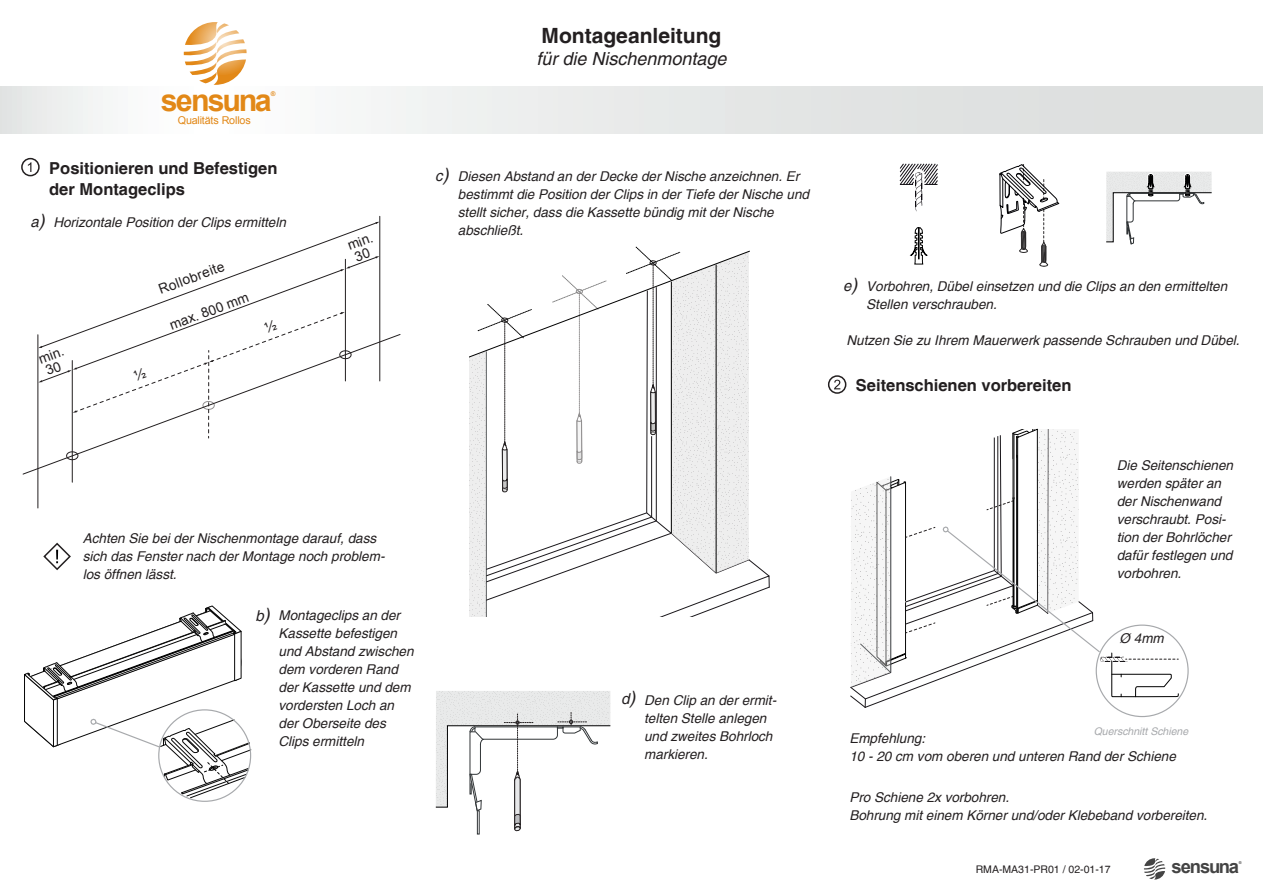
<style>
.page{position:relative;width:1263px;height:893px;background:#fff}
.page>*{position:absolute;margin:0;border:0;box-sizing:border-box;transform-origin:0 0}
.t1{font:700 30.45px "Arial";letter-spacing:-.065em;color:#e28817}
.t2{font:700 21px "Helvetica";color:#231f20}
.t3{font:700 18.45px "Arial";letter-spacing:-.07em;color:#444}
.t4{font:italic 18px "Helvetica";color:#231f20}
.t5{font:700 16.5px/21.8px "Helvetica";color:#231f20}
.t6{font:italic 15px "Helvetica";color:#231f20}
.t7{font:13.8px "Arial";color:#231f20}
.t8{font:italic 13.5px/18px "Helvetica";color:#231f20}
.t9{font:10.8px "Arial";letter-spacing:-.02em;color:#e28817}
.t10{font:10.5px "Helvetica";color:#231f20}
.t11{font:italic 10.5px "Helvetica";color:#a7a9ac}
.t12{font:700 6.45px "Arial";color:#e28817}
.t13{font:700 3.9px "Arial";color:#444}
.s1{font-size:18px}
</style>
<div class="page">
<svg style="left:0;top:87px;width:1263px;height:46px"></svg>
<svg style="left:184px;top:35px;width:59px;height:50px"></svg>
<svg style="left:189px;top:8px;width:67px;height:67px"></svg>
<svg style="left:1144px;top:858px;width:21px;height:21px"></svg>
<svg style="left:23px;top:334px;width:378px;height:141px"></svg>
<hr style="left:72px;top:361px;width:1px;height:121px;background:#231f20">
<hr style="left:38px;top:335px;width:1px;height:173px;background:#231f20">
<hr style="left:379px;top:216px;width:1px;height:165px;background:#231f20">
<svg style="left:65px;top:451px;width:14px;height:10px"></svg>
<div style="left:21px;top:158px;width:19px;height:18px;border:2px solid #231f20;border-radius:50%"></div>
<svg style="left:28px;top:162px;width:3px;height:10px"></svg>
<svg style="left:1106px;top:172px;width:106px;height:72px"></svg>
<svg style="left:999px;top:164px;width:60px;height:103px"></svg>
<svg style="left:24px;top:605px;width:227px;height:193px"></svg>
<svg style="left:469px;top:247px;width:300px;height:369px"></svg>
<svg style="left:436px;top:691px;width:174px;height:144px"></svg>
<svg style="left:850px;top:429px;width:329px;height:279px"></svg>
<div style="left:942px;top:526px;width:7px;height:7px;border:1px solid #a7a9ac;border-radius:2px"></div>
<svg style="left:43px;top:542px;width:28px;height:29px"></svg>
<svg style="left:899px;top:163px;width:39px;height:48px"></svg>
<svg style="left:910px;top:227px;width:17px;height:37px"></svg>
<div style="left:828px;top:375px;width:18px;height:19px;border:2px solid #231f20;border-radius:50%"></div>
<svg style="left:834px;top:380px;width:6px;height:9px"></svg>
<svg style="left:38px;top:222px;width:341px;height:216px"></svg>
<p class="t12" style="left:271px;top:89px;width:6px">®</p>
<h1 class="t1" style="left:161px;top:80px;width:113px">sensuna</h1>
<p class="t9" style="left:178px;top:113px;width:74px">Qualitäts Rollos</p>
<p class="t5" style="left:49px;top:157px;width:230px">Positionieren und Befestigen der Montageclips</p>
<p class="t6" style="left:30px;top:213px;width:16px">a<span class="s1">)</span></p>
<p class="t8" style="left:53px;top:213px;width:234px">Horizontale Position der Clips ermitteln</p>
<p class="t7" style="left:36px;top:351px;width:27px;rotate:-20deg">min.</p>
<p class="t7" style="left:156px;top:281px;width:71px;rotate:-20deg">Rollobreite</p>
<p class="t7" style="left:167px;top:317px;width:85px;rotate:-20deg">max. 800 mm</p>
<p class="t7" style="left:345px;top:237px;width:27px;rotate:-20deg">min.</p>
<p class="t2" style="left:542px;top:23px;width:181px">Montageanleitung</p>
<p class="t4" style="left:536px;top:48px;width:192px">für die Nischenmontage</p>
<p class="t6" style="left:435px;top:167px;width:15px">c<span class="s1">)</span></p>
<p class="t8" style="left:458px;top:167px;width:353px">Diesen Abstand an der Decke der Nische anzeichnen. Er bestimmt die Position der Clips in der Tiefe der Nische und stellt sicher, dass die Kassette bündig mit der Nische abschließt.</p>
<p class="t8" style="left:83px;top:529px;width:303px">Achten Sie bei der Nischenmontage darauf, dass sich das Fenster nach der Montage noch problem&shy;los öffnen lässt.</p>
<p class="t6" style="left:256px;top:607px;width:16px">b<span class="s1">)</span></p>
<p class="t8" style="left:279px;top:607px;width:137px">Montageclips an der<br>Kassette befestigen und Abstand zwischen dem vorderen Rand der Kassette und dem vordersten Loch an der Oberseite des<br>Clips ermitteln</p>
<p class="t6" style="left:621px;top:690px;width:16px">d<span class="s1">)</span></p>
<p class="t8" style="left:644px;top:691px;width:134px">Den Clip an der ermit&shy;telten Stelle anlegen und zweites Bohrloch markieren.</p>
<p class="t6" style="left:843px;top:277px;width:16px">e<span class="s1">)</span></p>
<p class="t8" style="left:866px;top:277px;width:362px">Vorbohren, Dübel einsetzen und die Clips an den ermittelten<br>Stellen verschrauben.</p>
<p class="t8" style="left:846px;top:332px;width:395px">Nutzen Sie zu Ihrem Mauerwerk passende Schrauben und Dübel.</p>
<p class="t5" style="left:856px;top:374px;width:217px">Seitenschienen vorbereiten</p>
<p class="t8" style="left:1117px;top:456px;width:118px">Die Seitenschienen werden später an der Nischenwand verschraubt. Posi&shy;tion der Bohrlöcher dafür festlegen und vorbohren.</p>
<p class="t8" style="left:1119px;top:629px;width:46px">Ø 4mm</p>
<p class="t11" style="left:1094px;top:726px;width:96px">Querschnitt Schiene</p>
<p class="t8" style="left:849px;top:729px;width:77px">Empfehlung:</p>
<p class="t8" style="left:849px;top:747px;width:328px">10 - 20 cm vom oberen und unteren Rand der Schiene</p>
<p class="t8" style="left:849px;top:788px;width:161px">Pro Schiene 2x vorbohren.</p>
<p class="t8" style="left:849px;top:806px;width:359px">Bohrung mit einem Körner und/oder Klebeband vorbereiten.</p>
<p class="t10" style="left:976px;top:863px;width:136px">RMA-MA31-PR01 / 02-01-17</p>
<p class="t13" style="left:1239px;top:860px;width:4px">®</p>
<h3 class="t3" style="left:1171px;top:855px;width:69px">sensuna</h3>
</div>
